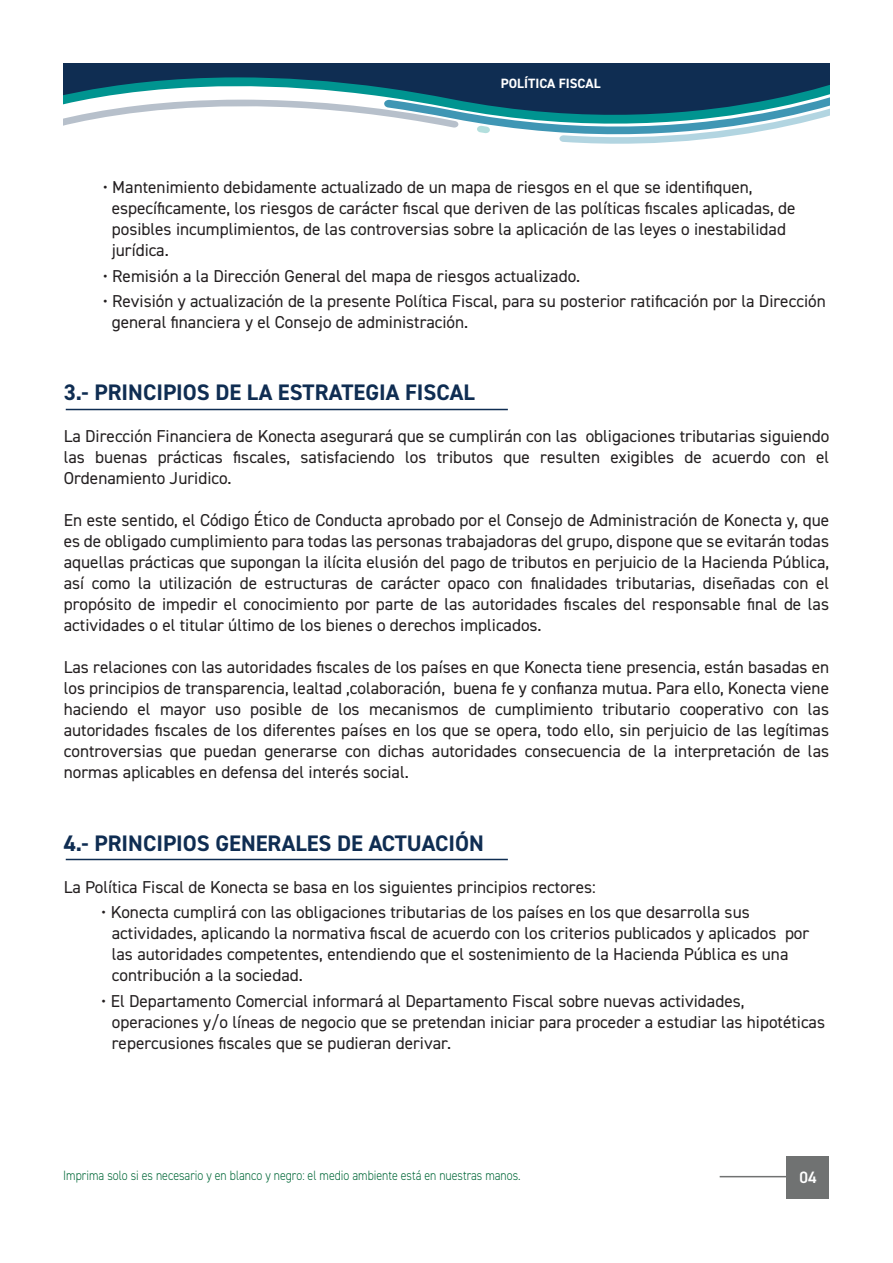
<style>
.page{position:relative;width:893px;height:1263px;background:#fff}
.page>*{position:absolute;margin:0;border:0;box-sizing:border-box;transform-origin:0 0}
.t1{font:700 22.5px "DIN2014";color:#0f2d52}
.t2{font:17.25px/21px "DIN2014";color:#231f20}
.t3{font:600 16.5px "DIN2014";color:#fff}
.t4{font:300 13.5px "DIN2014";color:#006838;scale:.88 1}
.t5{font:700 13.5px "DIN2014";color:#fff}
</style>
<div class="page">
<div style="left:64px;top:64px;width:765px;height:7px;background:#0f2d52"></div>
<svg style="left:64px;top:71px;width:765px;height:73px"></svg>
<div style="left:786px;top:1156px;width:43px;height:42px;background:#707272"></div>
<hr style="left:720px;top:1176px;width:66px;height:1px;background:#707272">
<hr style="left:66px;top:409px;width:442px;height:1px;background:#0f2d52">
<hr style="left:66px;top:859px;width:442px;height:1px;background:#0f2d52">
<p class="t5" style="left:501px;top:74px;width:101px">POLÍTICA FISCAL</p>
<p class="t2" style="left:112px;top:177px;width:685px;text-indent:-9px">• Mantenimiento debidamente actualizado de un mapa de riesgos en el que se identifiquen, específicamente, los riesgos de carácter fiscal que deriven de las políticas fiscales aplicadas, de posibles incumplimientos, de las controversias sobre la aplicación de las leyes o inestabilidad jurídica.</p>
<p class="t2" style="left:103px;top:265px;width:479px">• Remisión a la Dirección General del mapa de riesgos actualizado.</p>
<p class="t2" style="left:112px;top:291px;width:715px;text-indent:-9px">• Revisión y actualización de la presente Política Fiscal, para su posterior ratificación por la Dirección general financiera y el Consejo de administración.</p>
<h1 class="t1" style="left:64px;top:378px;width:412px">3.- PRINCIPIOS DE LA ESTRATEGIA FISCAL</h1>
<p class="t2" style="left:64px;top:426px;width:767px;text-align:justify">La Dirección Financiera de Konecta asegurará que se cumplirán con las obligaciones tributarias siguiendo las buenas prácticas fiscales, satisfaciendo los tributos que resulten exigibles de acuerdo con el Ordenamiento Juridico.</p>
<p class="t2" style="left:64px;top:510px;width:767px;text-align:justify">En este sentido, el Código Ético de Conducta aprobado por el Consejo de Administración de Konecta y, que es de obligado cumplimiento para todas las personas trabajadoras del grupo, dispone que se evitarán todas aquellas prácticas que supongan la ilícita elusión del pago de tributos en perjuicio de la Hacienda Pública, así como la utilización de estructuras de carácter opaco con finalidades tributarias, diseñadas con el propósito de impedir el conocimiento por parte de las autoridades fiscales del responsable final de las actividades o el titular último de los bienes o derechos implicados.</p>
<p class="t2" style="left:64px;top:657px;width:767px;text-align:justify">Las relaciones con las autoridades fiscales de los países en que Konecta tiene presencia, están basadas en los principios de transparencia, lealtad ,colaboración, buena fe y confianza mutua. Para ello, Konecta viene haciendo el mayor uso posible de los mecanismos de cumplimiento tributario cooperativo con las autoridades fiscales de los diferentes países en los que se opera, todo ello, sin perjuicio de las legítimas controversias que puedan generarse con dichas autoridades consecuencia de la interpretación de las normas aplicables en defensa del interés social.</p>
<h1 class="t1" style="left:64px;top:828px;width:422px">4.- PRINCIPIOS GENERALES DE ACTUACIÓN</h1>
<p class="t2" style="left:64px;top:876px;width:534px">La Política Fiscal de Konecta se basa en los siguientes principios rectores:</p>
<p class="t2" style="left:112px;top:901px;width:699px;text-indent:-11px">• Konecta cumplirá con las obligaciones tributarias de los países en los que desarrolla sus actividades, aplicando la normativa fiscal de acuerdo con los criterios publicados y aplicados por las autoridades competentes, entendiendo que el sostenimiento de la Hacienda Pública es una contribución a la sociedad.</p>
<p class="t2" style="left:112px;top:990px;width:715px;text-indent:-11px">• El Departamento Comercial informará al Departamento Fiscal sobre nuevas actividades, operaciones y/o líneas de negocio que se pretendan iniciar para proceder a estudiar las hipotéticas repercusiones fiscales que se pudieran derivar.</p>
<p class="t4" style="left:63px;top:1167px;width:521px">Imprima solo si es necesario y en blanco y negro: el medio ambiente está en nuestras manos.</p>
<p class="t3" style="left:800px;top:1166px;width:19px">04</p>
</div>
